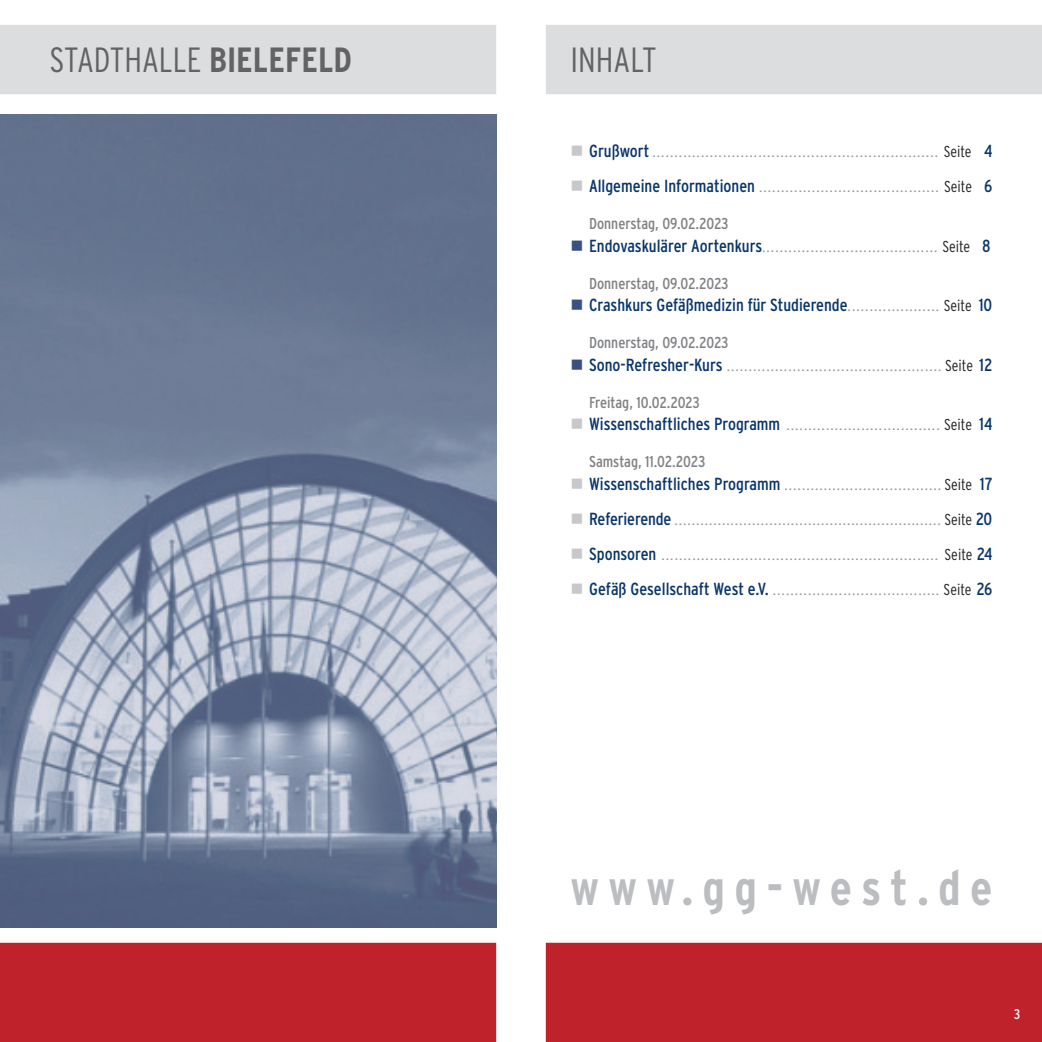
<style>
.page{position:relative;width:1042px;height:1042px;background:#fff}
.page>*{position:absolute;margin:0;border:0;box-sizing:border-box;transform-origin:0 0}
.t1{font:700 condensed 49px "Interstate Plus";letter-spacing:.19em;color:#bcbdc0}
.t2{font:300 condensed 35px "Interstate Plus";color:#636366}
.t3{font:condensed 17.5px "Interstate Plus";color:#0a366c}
.t4{font:condensed 15.75px "Interstate Plus";letter-spacing:-.005em;color:#808285}
.t5{font:300 14px "Interstate Plus";color:#939598}
.t6{font:condensed 14px "Interstate Plus";color:#fff}
.s1{font-weight:700}
.s2{color:#c7c8ca}
.s3{font-weight:400;font-stretch:condensed;font-size:17.5px;color:#0a366c}
.s4{font-stretch:condensed;font-size:15.75px;color:#231f20}
.s5{color:#395080}
.s6{font-weight:300;font-stretch:normal;font-size:14px;color:#939598}
.s7{font-weight:300;font-size:15.75px;color:#231f20}
</style>
<div class="page">
<div style="left:546px;top:943px;width:496px;height:99px;background:#bf222b"></div>
<div style="left:546px;top:25px;width:496px;height:69px;background:#dcdddf"></div>
<div style="left:0;top:943px;width:496px;height:99px;background:#bf222b"></div>
<div style="left:0;top:114px;width:496px;height:814px;background:#a2a8c4;opacity:.41"></div>
<div style="left:0;top:25px;width:496px;height:69px;background:#dcdddf"></div>
<p class="t2" style="left:50px;top:46px;width:304px">STADTHALLE <span class="s1">BIELEFELD</span></p>
<p class="t2" style="left:570px;top:46px;width:87px">INHALT</p>
<p class="t5" style="left:570px;top:147px;width:423px"><span class="s2">■</span> <span class="s3">Grußwort</span> ................................................................. <span class="s4">Seite</span> <span class="s3">4</span></p>
<p class="t5" style="left:570px;top:182px;width:423px"><span class="s2">■</span> <span class="s3">Allgemeine Informationen</span> ......................................... <span class="s4">Seite</span> <span class="s3">6</span></p>
<p class="t4" style="left:589px;top:218px;width:141px">Donnerstag, 09.02.2023</p>
<p class="t5" style="left:570px;top:242px;width:421px"><span class="s5">■</span> <span class="s3">Endovaskulärer Aortenkurs</span>........................................ <span class="s4">Seite</span> <span class="s3">8</span></p>
<p class="t4" style="left:589px;top:277px;width:141px">Donnerstag, 09.02.2023</p>
<p class="t3" style="left:570px;top:299px;width:423px"><span class="s5">■</span> Crashkurs Gefäßmedizin für Studierende<span class="s6">.....................</span> <span class="s7">Seite</span> 10</p>
<p class="t4" style="left:589px;top:337px;width:141px">Donnerstag, 09.02.2023</p>
<p class="t5" style="left:570px;top:361px;width:423px"><span class="s5">■</span> <span class="s3">Sono-Refresher-Kurs</span> ................................................. <span class="s4">Seite</span> <span class="s3">12</span></p>
<p class="t4" style="left:589px;top:396px;width:112px">Freitag, 10.02.2023</p>
<p class="t5" style="left:570px;top:420px;width:423px"><span class="s2">■</span> <span class="s3">Wissenschaftliches Programm</span> ................................... <span class="s4">Seite</span> <span class="s3">14</span></p>
<p class="t4" style="left:589px;top:456px;width:118px">Samstag, 11.02.2023</p>
<p class="t5" style="left:570px;top:480px;width:423px"><span class="s2">■</span> <span class="s3">Wissenschaftliches Programm</span> .................................... <span class="s4">Seite</span> <span class="s3">17</span></p>
<p class="t5" style="left:570px;top:515px;width:423px"><span class="s2">■</span> <span class="s3">Referierende</span> .............................................................. <span class="s4">Seite</span> <span class="s3">20</span></p>
<p class="t5" style="left:570px;top:550px;width:423px"><span class="s2">■</span> <span class="s3">Sponsoren</span> ............................................................... <span class="s4">Seite</span> <span class="s3">24</span></p>
<p class="t5" style="left:570px;top:585px;width:423px"><span class="s2">■</span> <span class="s3">Gefäß Gesellschaft West e.V.</span> ...................................... <span class="s4">Seite</span> <span class="s3">26</span></p>
<p class="t1" style="left:570px;top:869px;width:423px">www.gg-west.de</p>
<p class="t6" style="left:1014px;top:1008px;width:8px">3</p>
</div>
